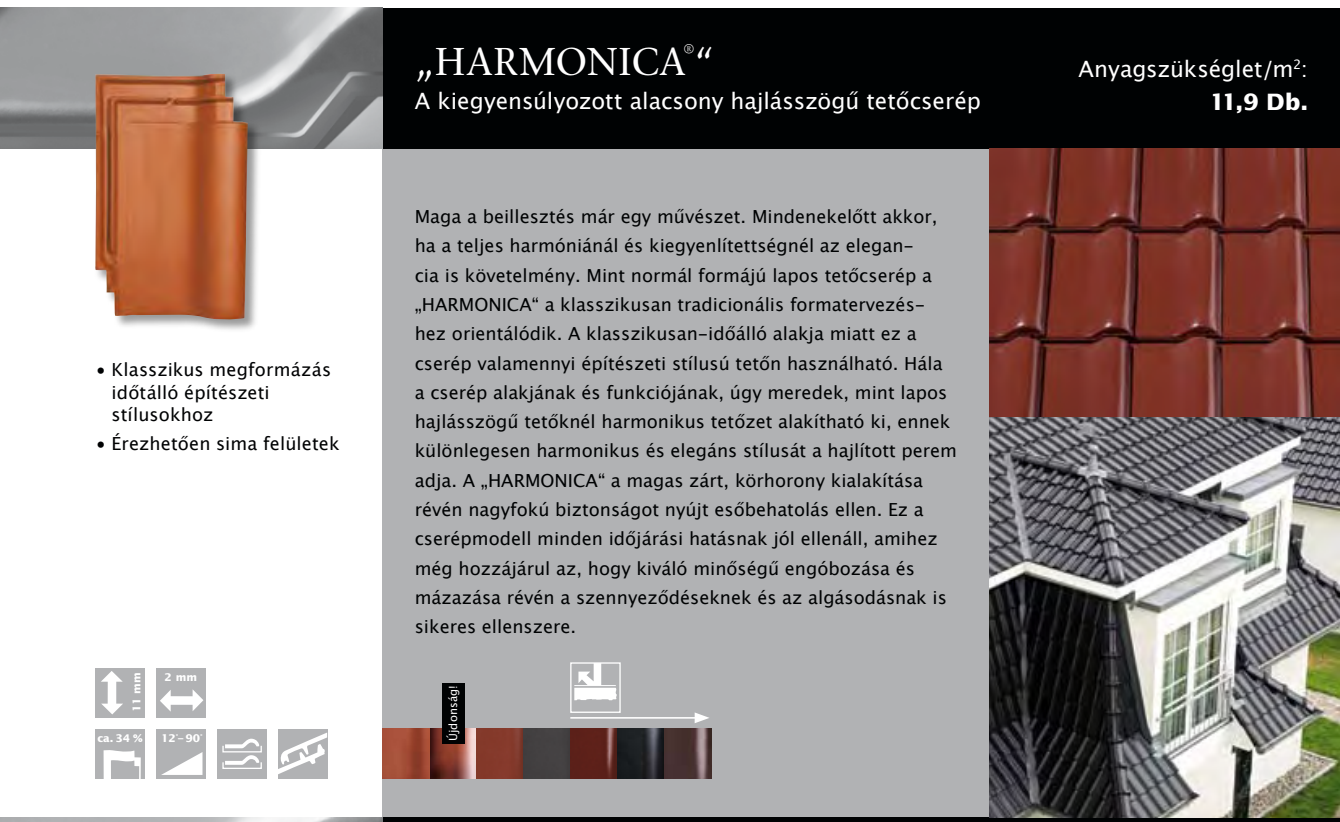
<style>
.page{position:relative;width:1340px;height:822px;background:#fff}
.page>*{position:absolute;margin:0;border:0;box-sizing:border-box;transform-origin:0 0}
.t1{font:500 58.5px "Stone Serif CEEF";letter-spacing:.05em;color:#fff}
.t2{font:500 40.5px "Stone Serif CEEF";letter-spacing:.025em;color:#fff}
.t3{font:22.5px "Lucida Grande";letter-spacing:-.005em;color:#fff}
.t4{font:700 22.5px "Lucida Sans CE";color:#fff}
.t5{font:18px/29.2px "Lucida Grande";color:#000203}
.t6{font:11.25px "Lucida Grande";letter-spacing:.02em;color:#fff}
.t7{font:700 10.58px "Lucida Sans CE";color:#fff}
</style>
<div class="page">
<div style="left:383px;top:148px;width:606px;height:668px;background:#b1b2b4"></div>
<img style="left:0;top:8px;width:383px;height:140px">
<div style="left:383px;top:8px;width:956px;height:140px;background:#000203"></div>
<div style="left:383px;top:816px;width:956px;height:5px;background:#000203"></div>
<img style="left:989px;top:148px;width:350px;height:269px">
<svg style="left:989px;top:417px;width:350px;height:399px;background:#767775"></svg>
<div style="left:94px;top:72px;width:168px;height:261px;background:#000;opacity:.4"></div>
<img style="left:95px;top:73px;width:153px;height:246px">
<img style="left:430px;top:728px;width:47px;height:50px">
<div style="left:477px;top:728px;width:47px;height:50px;background:#84392b"></div>
<div style="left:524px;top:728px;width:46px;height:50px;background:#434042"></div>
<svg style="left:570px;top:728px;width:47px;height:50px;background:#602720"></svg>
<svg style="left:617px;top:728px;width:47px;height:50px;background:#23262a"></svg>
<svg style="left:664px;top:728px;width:47px;height:50px;background:#574141"></svg>
<hr style="left:570px;top:716px;width:128px;height:2px;background:#fff">
<svg style="left:694px;top:712px;width:15px;height:10px"></svg>
<svg style="left:574px;top:664px;width:43px;height:35px"></svg>
<div style="left:570px;top:662px;width:50px;height:50px;border:1px solid #fff"></div>
<div style="left:96px;top:668px;width:49px;height:49px;background:#b1b2b4"></div>
<svg style="left:101px;top:671px;width:22px;height:43px"></svg>
<div style="left:217px;top:728px;width:49px;height:50px;background:#b1b2b4"></div>
<svg style="left:225px;top:738px;width:34px;height:9px"></svg>
<div style="left:222px;top:744px;width:40px;height:8px;border:1px solid #fff"></div>
<svg style="left:225px;top:755px;width:34px;height:9px"></svg>
<div style="left:222px;top:761px;width:40px;height:7px;border:1px solid #fff"></div>
<div style="left:278px;top:728px;width:49px;height:50px;background:#b1b2b4"></div>
<svg style="left:278px;top:732px;width:49px;height:41px"></svg>
<div style="left:96px;top:728px;width:49px;height:50px;background:#b1b2b4"></div>
<svg style="left:104px;top:750px;width:37px;height:28px"></svg>
<div style="left:157px;top:668px;width:49px;height:49px;background:#b1b2b4"></div>
<svg style="left:160px;top:689px;width:43px;height:22px"></svg>
<div style="left:157px;top:728px;width:49px;height:50px;background:#b1b2b4"></div>
<svg style="left:163px;top:752px;width:39px;height:22px"></svg>
<svg style="left:383px;top:728px;width:47px;height:50px;background:#a04a34"></svg>
<div style="left:442px;top:682px;width:23px;height:60px;background:#000203"></div>
<p class="t5" style="left:111px;top:358px;width:221px;line-height:22.5px;text-indent:-16px">• Klasszikus megformázás időtálló építészeti stílusokhoz</p>
<p class="t5" style="left:96px;top:429px;width:245px">• Érezhetően sima felületek</p>
<p class="t7" style="left:130px;top:712px;width:42px;rotate:-90deg">11 mm</p>
<p class="t7" style="left:97px;top:730px;width:47px">ca. 34 %</p>
<p class="t7" style="left:164px;top:670px;width:34px">2 mm</p>
<p class="t7" style="left:161px;top:731px;width:43px">12°– 90°</p>
<h2 class="t2" style="left:415px;top:38px;width:301px">„HARMONICA<sup>®</sup>“</h2>
<p class="t3" style="left:415px;top:88px;width:567px">A kiegyensúlyozott alacsony hajlásszögű tetőcserép</p>
<h1 class="t1" style="left:415px;top:41px;width:283px">MAGNUM</h1>
<p class="t5" style="left:415px;top:202px;width:544px">Maga a beillesztés már egy művészet. Mindenekelőtt akkor, ha a teljes harmóniánál és kiegyenlítettségnél az elegan-<br>cia is követelmény. Mint normál formájú lapos tetőcserép a „HARMONICA“ a klasszikusan tradicionális formatervezés&shy;hez orientálódik. A klasszikusan-időálló alakja miatt ez a cserép valamennyi építészeti stílusú tetőn használható. Hála<br>a cserép alakjának és funkciójának, úgy meredek, mint lapos hajlásszögű tetőknél harmonikus tetőzet alakítható ki, ennek különlegesen harmonikus és elegáns stílusát a hajlított perem adja. A „HARMONICA“ a magas zárt, körhorony kialakítása révén nagyfokú biztonságot nyújt esőbehatolás ellen. Ez a cserépmodell minden időjárási hatásnak jól ellenáll, amihez még hozzájárul az, hogy kiváló minőségű engóbozása és mázazása révén a szennyeződéseknek és az algásodásnak is sikeres ellenszere.</p>
<p class="t6" style="left:446px;top:740px;width:58px;rotate:-90deg">Újdonság!</p>
<p class="t3" style="left:1078px;top:56px;width:231px">Anyagszükséglet/m<sup>2</sup>:</p>
<p class="t4" style="left:1209px;top:88px;width:100px">11,9 Db.</p>
</div>
